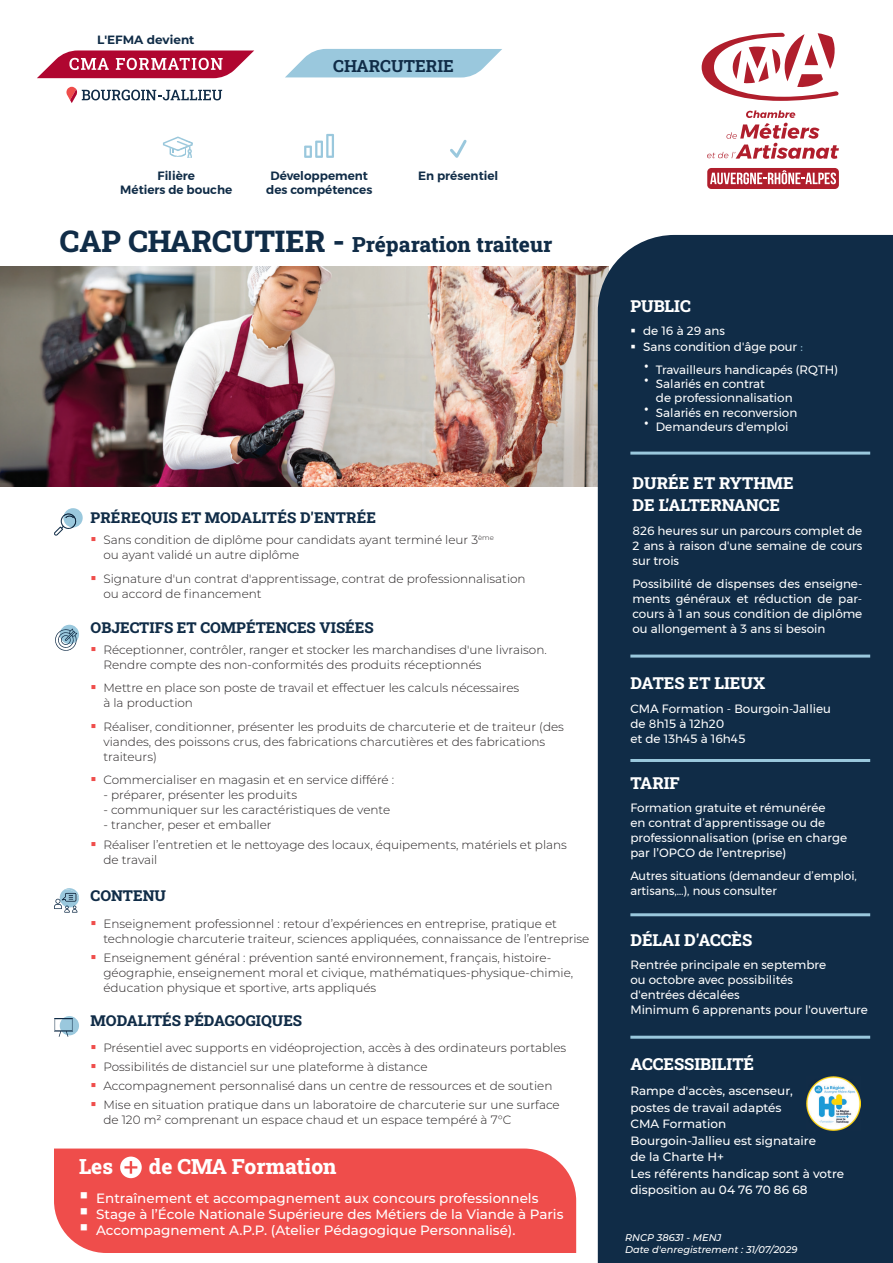
<style>
.page{position:relative;width:893px;height:1263px;background:#fff}
.page>*{position:absolute;margin:0;border:0;box-sizing:border-box;transform-origin:0 0}
.t1{font:21px "Roboto Slab";color:#102c47}
.t2{font:21px "Roboto Slab";color:#fff}
.t3{font:16.8px "Roboto Slab";color:#102c47}
.t4{font:16.5px/22.5px "Roboto Slab";color:#fff}
.t5{font:15px "Roboto Slab";color:#102c47}
.t6{font:500 13.5px "Montserrat";color:#fff}
.t7{font:300 12px/15px "Montserrat";color:#231f20}
.t8{font:12px/15px "Montserrat";color:#fff}
.t9{font:500 12px/16.5px "Montserrat";color:#fff}
.t10{font:600 12px/14.4px "Montserrat";color:#102c47;text-align:center}
.t11{font:700 12px "Montserrat";color:#102c47}
.t12{font:italic 500 9.75px/11.7px "Montserrat";color:#fff}
.s1{font-size:30px}
.s2{color:#ef4d4b}
.s3{color:#9ac8dd}
.s4{font-weight:500}
</style>
<div class="page">
<div style="left:60px;top:625px;width:19px;height:19px;background:#9ac8dd;border-radius:50%"></div>
<div style="left:54px;top:1148px;width:522px;height:105px;background:#ef4d4b"></div>
<img style="left:0;top:267px;width:598px;height:220px">
<div style="left:598px;top:235px;width:295px;height:1028px;background:#102c47"></div>
<svg style="left:120px;top:1156px;width:22px;height:22px"></svg>
<svg style="left:124px;top:1161px;width:13px;height:13px"></svg>
<div style="left:60px;top:1016px;width:19px;height:19px;background:#9ac8dd;border-radius:50%"></div>
<svg style="left:54px;top:1018px;width:19px;height:19px"></svg>
<svg style="left:55px;top:629px;width:22px;height:22px"></svg>
<svg style="left:54px;top:508px;width:29px;height:28px"></svg>
<svg style="left:54px;top:888px;width:25px;height:25px"></svg>
<svg style="left:707px;top:110px;width:132px;height:49px"></svg>
<svg style="left:702px;top:33px;width:137px;height:68px"></svg>
<div style="left:707px;top:168px;width:132px;height:21px;background:#b01e2c;border-radius:4px"></div>
<svg style="left:710px;top:170px;width:126px;height:14px"></svg>
<svg style="left:285px;top:49px;width:217px;height:29px;background:#a9d0e2"></svg>
<svg style="left:304px;top:134px;width:30px;height:24px"></svg>
<svg style="left:450px;top:140px;width:17px;height:18px"></svg>
<svg style="left:163px;top:137px;width:30px;height:20px"></svg>
<svg style="left:37px;top:50px;width:217px;height:28px"></svg>
<svg style="left:66px;top:87px;width:156px;height:16px"></svg>
<hr style="left:630px;top:759px;width:240px;height:3px;background:#9ac8dd">
<hr style="left:630px;top:913px;width:240px;height:3px;background:#9ac8dd">
<hr style="left:630px;top:1036px;width:240px;height:3px;background:#9ac8dd">
<hr style="left:630px;top:655px;width:240px;height:3px;background:#9ac8dd">
<hr style="left:630px;top:452px;width:240px;height:3px;background:#9ac8dd">
<img style="left:806px;top:1076px;width:54px;height:55px">
<svg style="left:645px;top:407px;width:3px;height:4px"></svg>
<p class="t11" style="left:97px;top:31px;width:99px">L'EFMA devient</p>
<h2 class="t3" style="left:333px;top:54px;width:122px">CHARCUTERIE</h2>
<p class="t10" style="left:158px;top:168px;width:39px">Filière</p>
<p class="t10" style="left:418px;top:168px;width:82px">En présentiel</p>
<p class="t10" style="left:120px;top:183px;width:114px">Métiers de bouche</p>
<p class="t10" style="left:266px;top:168px;width:108px">Développement des compétences</p>
<h1 class="t1" style="left:60px;top:230px;width:494px"><span class="s1">CAP CHARCUTIER -</span> Préparation traiteur</h1>
<p class="t5" style="left:91px;top:507px;width:287px">PRÉREQUIS ET MODALITÉS D'ENTRÉE</p>
<p class="t7" style="left:103px;top:532px;width:392px;text-indent:-13px"><span class="s2">▪</span> Sans condition de diplôme pour candidats ayant terminé leur 3<sup>ème </sup>ou ayant validé un autre diplôme</p>
<p class="t7" style="left:103px;top:570px;width:424px;text-indent:-13px"><span class="s2">▪</span> Signature d'un contrat d'apprentissage, contrat de professionnalisation ou accord de financement</p>
<p class="t5" style="left:91px;top:617px;width:285px">OBJECTIFS ET COMPÉTENCES VISÉES</p>
<p class="t7" style="left:103px;top:642px;width:445px;text-indent:-13px"><span class="s2">▪</span> Réceptionner, contrôler, ranger et stocker les marchandises d'une livraison.<br>Rendre compte des non-conformités des produits réceptionnés</p>
<p class="t7" style="left:103px;top:680px;width:417px;text-indent:-13px"><span class="s2">▪</span> Mettre en place son poste de travail et effectuer les calculs nécessaires à la production</p>
<p class="t7" style="left:103px;top:719px;width:462px;text-indent:-13px"><span class="s2">▪</span> Réaliser, conditionner, présenter les produits de charcuterie et de traiteur (des viandes, des poissons crus, des fabrications charcutières et des fabrications traiteurs)</p>
<p class="t7" style="left:91px;top:772px;width:305px"><span class="s2">▪</span> Commercialiser en magasin et en service différé :</p>
<p class="t7" style="left:103px;top:787px;width:195px">- préparer, présenter les produits</p>
<p class="t7" style="left:103px;top:802px;width:288px">- communiquer sur les caractéristiques de vente</p>
<p class="t7" style="left:103px;top:817px;width:170px">- trancher, peser et emballer</p>
<p class="t7" style="left:103px;top:836px;width:465px;text-indent:-13px"><span class="s2">▪</span> Réaliser l’entretien et le nettoyage des locaux, équipements, matériels et plans de travail</p>
<p class="t5" style="left:91px;top:885px;width:77px">CONTENU</p>
<p class="t7" style="left:103px;top:916px;width:488px;text-indent:-13px"><span class="s2">▪</span> Enseignement professionnel : retour d’expériences en entreprise, pratique et technologie charcuterie traiteur, sciences appliquées, connaissance de l’entreprise</p>
<p class="t7" style="left:103px;top:950px;width:471px;text-indent:-13px"><span class="s2">▪</span> Enseignement général : prévention santé environnement, français, histoire&shy;géographie, enseignement moral et civique, mathématiques-physique-chimie, éducation physique et sportive, arts appliqués</p>
<p class="t5" style="left:91px;top:1011px;width:213px">MODALITÉS PÉDAGOGIQUES</p>
<p class="t7" style="left:91px;top:1039px;width:477px"><span class="s2">▪</span> Présentiel avec supports en vidéoprojection, accès à des ordinateurs portables</p>
<p class="t7" style="left:91px;top:1059px;width:339px"><span class="s2">▪</span> Possibilités de distanciel sur une plateforme à distance</p>
<p class="t7" style="left:91px;top:1078px;width:463px"><span class="s2">▪</span> Accompagnement personnalisé dans un centre de ressources et de soutien</p>
<p class="t7" style="left:103px;top:1097px;width:458px;text-indent:-13px"><span class="s2">▪</span> Mise en situation pratique dans un laboratoire de charcuterie sur une surface de 120 m² comprenant un espace chaud et un espace tempéré à 7°C</p>
<h1 class="t2" style="left:79px;top:1152px;width:35px">Les</h1>
<h1 class="t2" style="left:149px;top:1152px;width:189px">de CMA Formation</h1>
<p class="t6" style="left:79px;top:1188px;width:461px">▪ Entraînement et accompagnement aux concours professionnels</p>
<p class="t6" style="left:79px;top:1205px;width:486px">▪ Stage à l’École Nationale Supérieure des Métiers de la Viande à Paris</p>
<p class="t6" style="left:79px;top:1221px;width:438px">▪ Accompagnement A.P.P. (Atelier Pédagogique Personnalisé).</p>
<h3 class="t4" style="left:630px;top:295px;width:62px">PUBLIC</h3>
<p class="t8" style="left:630px;top:323px;width:96px">▪ de 16 à 29 ans</p>
<p class="t8" style="left:656px;top:335px;width:184px;line-height:22.5px;text-indent:-26px">▪ Sans condition d'âge pour <span class="s3">:<br></span>Travailleurs handicapés (RQTH)</p>
<p class="t8" style="left:656px;top:376px;width:143px;line-height:14.4px">Salariés en contrat<br>de professionnalisation<br>Salariés en reconversion<br>Demandeurs d'emploi</p>
<h3 class="t4" style="left:632px;top:471px;width:163px">DURÉE ET RYTHME<br>DE L’ALTERNANCE</h3>
<p class="t8" style="left:632px;top:523px;width:231px;text-align:justify">826 heures sur un parcours complet de 2 ans à raison d'une semaine de cours sur trois</p>
<p class="t8" style="left:632px;top:577px;width:231px;text-align:justify">Possibilité de dispenses des enseigne&shy;ments généraux et réduction de par&shy;cours à 1 an sous condition de diplôme ou allongement à 3 ans si besoin</p>
<h3 class="t4" style="left:630px;top:672px;width:136px">DATES ET LIEUX</h3>
<p class="t8" style="left:630px;top:701px;width:202px">CMA Formation - Bourgoin-Jallieu de 8h15 à 12h20<br>et de 13h45 à 16h45</p>
<h3 class="t4" style="left:630px;top:771px;width:51px">TARIF</h3>
<p class="t8" style="left:630px;top:800px;width:218px">Formation gratuite et rémunérée<br>en contrat d’apprentissage ou de professionnalisation <span class="s4">(prise en charge par l’OPCO de l’entreprise)</span></p>
<p class="t8" style="left:630px;top:868px;width:228px">Autres situations (demandeur d’emploi, artisans,…), nous consulter</p>
<h3 class="t4" style="left:630px;top:929px;width:123px">DÉLAI D'ACCÈS</h3>
<p class="t8" style="left:630px;top:957px;width:239px">Rentrée principale en septembre<br>ou octobre avec possibilités<br>d'entrées décalées<br>Minimum 6 apprenants pour l'ouverture</p>
<h3 class="t4" style="left:630px;top:1052px;width:125px">ACCESSIBILITÉ</h3>
<p class="t9" style="left:630px;top:1082px;width:215px">Rampe d'accès, ascenseur,<br>postes de travail adaptés<br>CMA Formation<br>Bourgoin-Jallieu est signataire<br>de la Charte H+<br>Les référents handicap sont à votre disposition au 04 76 70 86 68</p>
<p class="t12" style="left:625px;top:1231px;width:174px">RNCP 38631 - MENJ<br>Date d'enregistrement : 31/07/2029</p>
</div>
